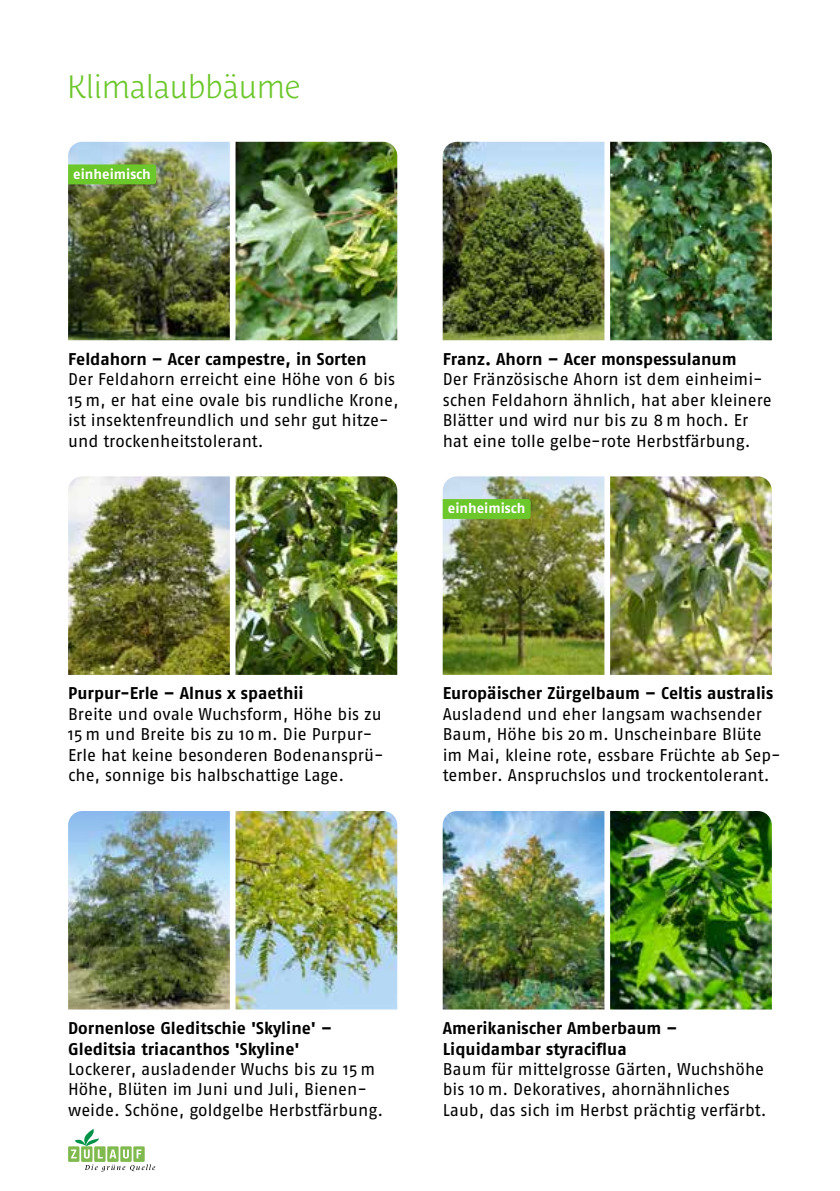
<style>
.page{position:relative;width:840px;height:1191px;background:#fff}
.page>*{position:absolute;margin:0;border:0;box-sizing:border-box;transform-origin:0 0}
.t1{font:300 32px "Costa Ptf";color:#6cc72b}
.t2{font:17px/20.4px "Fago No";color:#000}
.t3{font:700 17px/20.4px "Fago No";color:#000}
.t4{font:700 14px "Fago No";color:#fff}
</style>
<div class="page">
<img style="left:68px;top:142px;width:162px;height:198px">
<img style="left:68px;top:476px;width:162px;height:199px">
<img style="left:68px;top:811px;width:162px;height:198px">
<img style="left:442px;top:811px;width:162px;height:198px">
<img style="left:442px;top:476px;width:162px;height:199px">
<img style="left:442px;top:142px;width:162px;height:198px">
<img style="left:235px;top:142px;width:162px;height:198px">
<img style="left:235px;top:476px;width:162px;height:199px">
<img style="left:235px;top:811px;width:162px;height:198px">
<img style="left:610px;top:811px;width:161px;height:198px">
<img style="left:610px;top:476px;width:161px;height:199px">
<img style="left:610px;top:142px;width:161px;height:198px">
<div style="left:442px;top:499px;width:88px;height:20px;background:#6cc72b"></div>
<div style="left:68px;top:164px;width:88px;height:20px;background:#6cc72b"></div>
<svg style="left:68px;top:1146px;width:11px;height:15px"></svg>
<svg style="left:81px;top:1146px;width:11px;height:15px"></svg>
<svg style="left:94px;top:1146px;width:11px;height:15px"></svg>
<div style="left:107px;top:1146px;width:11px;height:15px;background:#80ba4e"></div>
<div style="left:120px;top:1146px;width:12px;height:15px;background:#80ba4e"></div>
<div style="left:133px;top:1146px;width:12px;height:15px;background:#80ba4e"></div>
<svg style="left:71px;top:1128px;width:32px;height:30px"></svg>
<svg style="left:109px;top:1149px;width:7px;height:9px"></svg>
<svg style="left:123px;top:1149px;width:6px;height:9px"></svg>
<svg style="left:136px;top:1149px;width:5px;height:9px"></svg>
<svg style="left:85px;top:1164px;width:70px;height:7px"></svg>
<h1 class="t1" style="left:67px;top:63px;width:235px">Klimalaubbäume</h1>
<p class="t4" style="left:73px;top:166px;width:79px">einheimisch</p>
<p class="t3" style="left:68px;top:348px;width:300px">Feldahorn – Acer campestre, in Sorten</p>
<p class="t2" style="left:68px;top:369px;width:332px">Der Feldahorn erreicht eine Höhe von 6 bis 15 m, er hat eine ovale bis rundliche Krone, ist insektenfreundlich und sehr gut hitze&shy;und trockenheitstolerant.</p>
<p class="t3" style="left:442px;top:348px;width:295px">Franz. Ahorn – Acer monspessulanum</p>
<p class="t2" style="left:442px;top:369px;width:330px">Der Fränzösische Ahorn ist dem einheimi&shy;schen Feldahorn ähnlich, hat aber kleinere Blätter und wird nur bis zu 8 m hoch. Er hat eine tolle gelbe-rote Herbstfärbung.</p>
<p class="t4" style="left:447px;top:500px;width:79px">einheimisch</p>
<p class="t3" style="left:68px;top:683px;width:237px">Purpur-Erle – Alnus x spaethii</p>
<p class="t2" style="left:68px;top:703px;width:317px">Breite und ovale Wuchsform, Höhe bis zu 15 m und Breite bis zu 10 m. Die Purpur-Erle hat keine besonderen Bodenansprü&shy;che, sonnige bis halbschattige Lage.</p>
<p class="t3" style="left:442px;top:683px;width:332px">Europäischer Zürgelbaum – Celtis australis</p>
<p class="t2" style="left:442px;top:703px;width:339px">Ausladend und eher langsam wachsender Baum, Höhe bis 20 m. Unscheinbare Blüte im Mai, kleine rote, essbare Früchte ab Sep&shy;tember. Anspruchslos und trockentolerant.</p>
<p class="t3" style="left:68px;top:1017px;width:265px">Dornenlose Gleditschie 'Skyline' –<br>Gleditsia triacanthos 'Skyline'</p>
<p class="t2" style="left:68px;top:1058px;width:316px">Lockerer, ausladender Wuchs bis zu 15 m<br>Höhe, Blüten im Juni und Juli, Bienen&shy;weide. Schöne, goldgelbe Herbstfärbung.</p>
<p class="t3" style="left:442px;top:1017px;width:236px">Amerikanischer Amberbaum –<br>Liquidambar styraciflua</p>
<p class="t2" style="left:442px;top:1058px;width:325px">Baum für mittelgrosse Gärten, Wuchshöhe bis 10 m. Dekoratives, ahornähnliches<br>Laub, das sich im Herbst prächtig verfärbt.</p>
</div>
